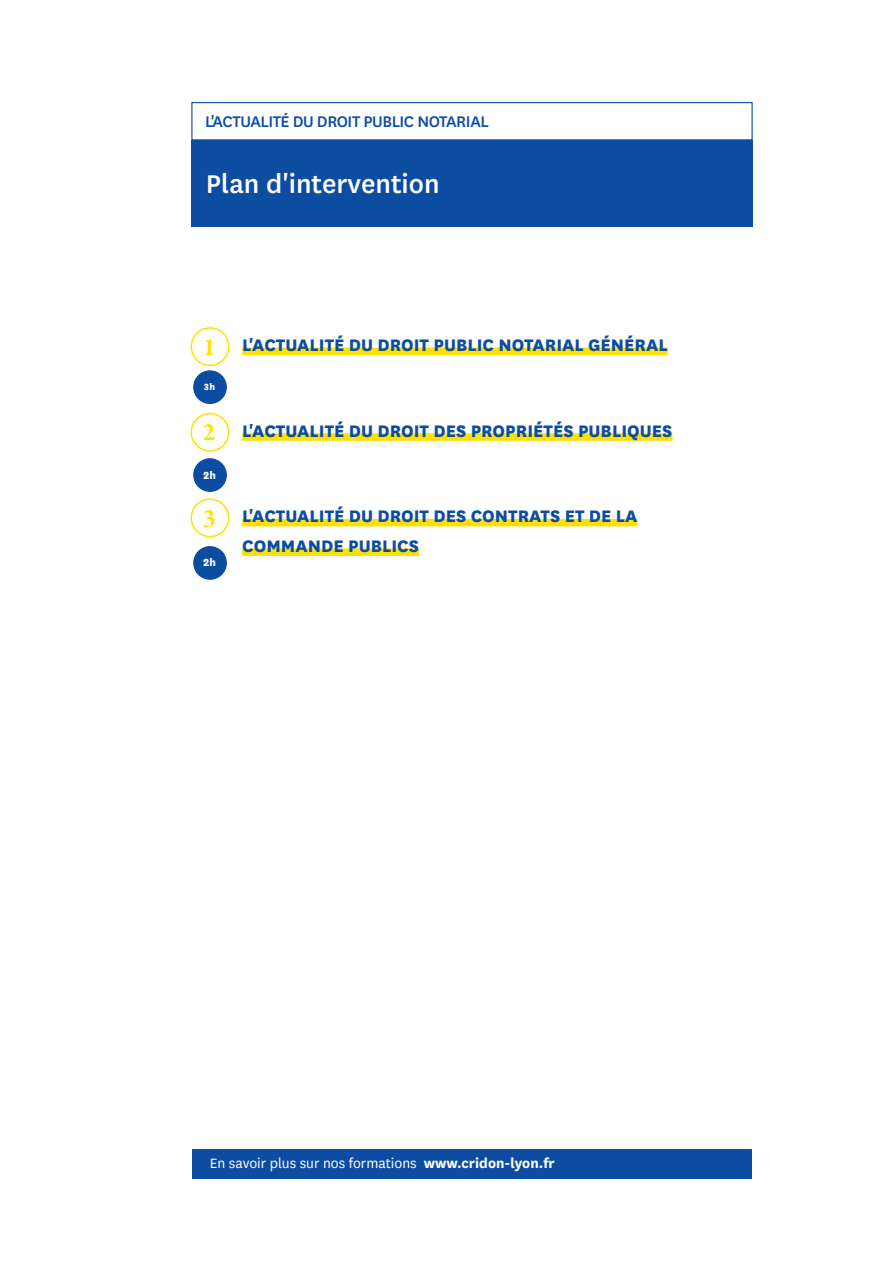
<style>
.page{position:relative;width:893px;height:1263px;background:#fff}
.page>*{position:absolute;margin:0;border:0;box-sizing:border-box;transform-origin:0 0}
.Introduction_verso{font:500 30px "National";color:#fff}
.CATEGORIE{font:700 25.5px "Garamond Premr Pro";color:#ffe101}
.SOUS-TITRE{font:800 19.5px "National";color:#0d4da1}
.TITRE_VERSO{font:500 18px "National";letter-spacing:-.025em;color:#0d4da1}
.t1{font:15.75px "National";color:#fff}
.CATEGORIE-2{font:800 12px "National";color:#fff}
.CATEGORIE-3{font:800 10.5px "National";color:#fff}
.s1{font-weight:700}
</style>
<div class="page">
<div style="left:192px;top:1149px;width:560px;height:30px;background:#0d4da1"></div>
<div style="left:191px;top:140px;width:562px;height:87px;background:#0d4da1"></div>
<div style="left:191px;top:102px;width:562px;height:38px;border:1px solid #0d4da1"></div>
<div style="left:242px;top:348px;width:426px;height:7px;background:#ffe101"></div>
<div style="left:242px;top:433px;width:430px;height:8px;background:#ffe101"></div>
<div style="left:242px;top:519px;width:395px;height:7px;background:#ffe101"></div>
<div style="left:242px;top:548px;width:177px;height:8px;background:#ffe101"></div>
<div style="left:191px;top:327px;width:38px;height:39px;border:2px solid #ffe101;border-radius:50%"></div>
<div style="left:191px;top:413px;width:38px;height:39px;border:2px solid #ffe101;border-radius:50%"></div>
<div style="left:191px;top:498px;width:38px;height:39px;border:2px solid #ffe101;border-radius:50%"></div>
<div style="left:194px;top:459px;width:32px;height:32px;background:#0d4da1;border-radius:50%"></div>
<div style="left:193px;top:458px;width:34px;height:34px;border:1px solid #0d4da1;border-radius:50%"></div>
<div style="left:194px;top:547px;width:32px;height:32px;background:#0d4da1;border-radius:50%"></div>
<div style="left:193px;top:546px;width:34px;height:34px;border:1px solid #0d4da1;border-radius:50%"></div>
<div style="left:194px;top:371px;width:32px;height:32px;background:#0d4da1;border-radius:50%"></div>
<div style="left:193px;top:370px;width:34px;height:34px;border:1px solid #0d4da1;border-radius:50%"></div>
<p class="TITRE_VERSO" style="left:205px;top:109px;width:285px">L'ACTUALITÉ DU DROIT PUBLIC NOTARIAL</p>
<p class="Introduction_verso" style="left:206px;top:163px;width:235px">Plan d'intervention</p>
<p class="CATEGORIE" style="left:203px;top:331px;width:14px">1</p>
<p class="CATEGORIE-3" style="left:204px;top:379px;width:13px">3h</p>
<p class="CATEGORIE" style="left:203px;top:417px;width:14px">2</p>
<p class="CATEGORIE-2" style="left:203px;top:466px;width:15px">2h</p>
<p class="CATEGORIE" style="left:203px;top:502px;width:14px">3</p>
<p class="CATEGORIE-2" style="left:203px;top:554px;width:15px">2h</p>
<p class="SOUS-TITRE" style="left:242px;top:331px;width:427px">L'ACTUALITÉ DU DROIT PUBLIC NOTARIAL GÉNÉRAL</p>
<p class="SOUS-TITRE" style="left:242px;top:416px;width:432px">L'ACTUALITÉ DU DROIT DES PROPRIÉTÉS PUBLIQUES</p>
<p class="SOUS-TITRE" style="left:242px;top:502px;width:397px">L'ACTUALITÉ DU DROIT DES CONTRATS ET DE LA</p>
<p class="SOUS-TITRE" style="left:242px;top:532px;width:178px">COMMANDE PUBLICS</p>
<p class="t1" style="left:210px;top:1153px;width:346px">En savoir plus sur nos formations <span class="s1">www.cridon-lyon.fr</span></p>
</div>
